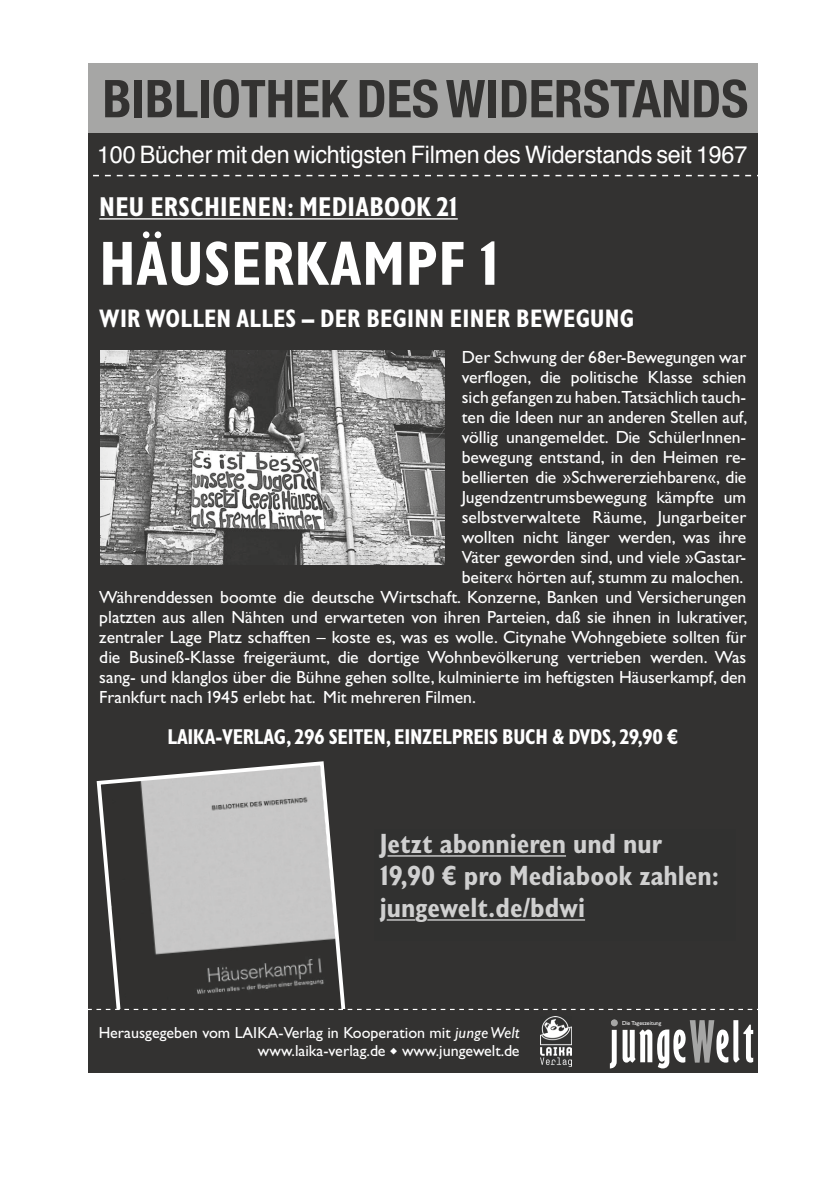
<style>
.page{position:relative;width:840px;height:1191px;background:#fff}
.page>*{position:absolute;margin:0;border:0;box-sizing:border-box;transform-origin:0 0}
.t1{font:700 62.8px "JW Gill Condensed";letter-spacing:.01em;color:#fff}
.t2{font:700 expanded 53px "Gill Sans";letter-spacing:.05em;color:#fff}
.t3{font:700 condensed 52.2px "Helvetica Neue";color:#333231}
.t4{font:700 28px/32px "JW Gill Condensed";color:#d0d0d0}
.t5{font:700 27.4px "JW Gill Condensed";letter-spacing:.01em;color:#fff}
.t6{font:700 25.4px "JW Gill Condensed";letter-spacing:.01em;color:#fff}
.t7{font:24px "Helvetica";letter-spacing:-.01em;color:#fff}
.t8{font:700 21.6px "JW Gill Condensed";letter-spacing:-.01em;color:#fff}
.t9{font:17.6px "JW Gill";color:#fff}
.t10{font:16px/18px "JW Gill";color:#fff;text-align:right}
.t11{font:5.8px "JW Gill";color:#fff}
.s1{font-style:italic}
.s2{color:#a6a6a5}
</style>
<div class="page">
<div style="left:88px;top:63px;width:669px;height:1009px;background:#333231"></div>
<svg style="left:96px;top:761px;width:250px;height:247px"></svg>
<svg style="left:93px;top:175px;width:659px;height:1px"></svg>
<div style="left:88px;top:63px;width:669px;height:70px;background:#a6a6a5"></div>
<hr style="left:99px;top:218px;width:358px;height:2px;background:#fff">
<div style="left:610px;top:1019px;width:7px;height:7px;background:#a6a6a5;border-radius:50%"></div>
<img style="left:540px;top:1016px;width:31px;height:50px">
<svg style="left:88px;top:1008px;width:665px;height:2px"></svg>
<img style="left:386px;top:855px;width:199px;height:66px">
<hr style="left:387px;top:855px;width:178px;height:1px;background:#d0d0d0">
<svg style="left:386px;top:919px;width:29px;height:1px"></svg>
<hr style="left:427px;top:919px;width:157px;height:1px;background:#d0d0d0">
<img style="left:101px;top:351px;width:343px;height:213px">
<h3 class="t3" style="left:102px;top:67px;width:647px">BIBLIOTHEK DES WIDERSTANDS</h3>
<h3 class="t7" style="left:97px;top:136px;width:651px">100 Bücher mit den wichtigsten Filmen des Widerstands seit 1967</h3>
<h3 class="t5" style="left:99px;top:191px;width:360px">NEU ERSCHIENEN: MEDIABOOK 21</h3>
<h1 class="t1" style="left:99px;top:227px;width:401px">HÄUSERKAMPF 1</h1>
<h3 class="t6" style="left:99px;top:304px;width:536px">WIR WOLLEN ALLES – DER BEGINN EINER BEWEGUNG</h3>
<p class="t9" style="left:461px;top:347px;width:286px">Der Schwung der 68er-Bewegungen war</p>
<p class="t9" style="left:461px;top:367px;width:286px">verflogen, die politische Klasse schien</p>
<p class="t9" style="left:461px;top:387px;width:286px">sich gefangen zu haben. Tatsächlich tauch-</p>
<p class="t9" style="left:461px;top:407px;width:287px">ten die Ideen nur an anderen Stellen auf,</p>
<p class="t9" style="left:461px;top:427px;width:286px">völlig unangemeldet. Die SchülerInnen-</p>
<p class="t9" style="left:461px;top:447px;width:286px">bewegung entstand, in den Heimen re-</p>
<p class="t9" style="left:461px;top:467px;width:286px">bellierten die »Schwererziehbaren«, die</p>
<p class="t9" style="left:461px;top:487px;width:286px">Jugendzentrumsbewegung kämpfte um</p>
<p class="t9" style="left:461px;top:507px;width:286px">selbstverwaltete Räume, Jungarbeiter</p>
<p class="t9" style="left:461px;top:527px;width:286px">wollten nicht länger werden, was ihre</p>
<p class="t9" style="left:461px;top:547px;width:286px">Väter geworden sind, und viele »Gastar-</p>
<p class="t9" style="left:461px;top:567px;width:283px">beiter« hörten auf, stumm zu malochen.</p>
<p class="t9" style="left:99px;top:587px;width:648px">Währenddessen boomte die deutsche Wirtschaft. Konzerne, Banken und Versicherungen</p>
<p class="t9" style="left:99px;top:607px;width:649px">platzten aus allen Nähten und erwarteten von ihren Parteien, daß sie ihnen in lukrativer,</p>
<p class="t9" style="left:99px;top:627px;width:648px">zentraler Lage Platz schafften – koste es, was es wolle. Citynahe Wohngebiete sollten für</p>
<p class="t9" style="left:99px;top:647px;width:648px">die Busineß-Klasse freigeräumt, die dortige Wohnbevölkerung vertrieben werden. Was</p>
<p class="t9" style="left:99px;top:667px;width:648px">sang- und klanglos über die Bühne gehen sollte, kulminierte im heftigsten Häuserkampf, den</p>
<p class="t9" style="left:99px;top:687px;width:378px">Frankfurt nach 1945 erlebt hat. Mit mehreren Filmen.</p>
<p class="t8" style="left:167px;top:724px;width:511px">LAIKA-VERLAG, 296 SEITEN, EINZELPREIS BUCH &amp; DVDS, 29,90 €</p>
<h3 class="t4" style="left:379px;top:827px;width:341px">Jetzt abonnieren und nur<br>19,90 € pro Mediabook zahlen: jungewelt.de/bdwi</h3>
<p class="t10" style="left:99px;top:1023px;width:422px">Herausgegeben vom LAIKA-Verlag in Kooperation mit <span class="s1">junge Welt </span>www.laika-verlag.de • www.jungewelt.de</p>
<h2 class="t2" style="left:609px;top:1009px;width:146px">junge<span class="s2">W</span>elt</h2>
<p class="t11" style="left:622px;top:1019px;width:41px">Die Tageszeitung</p>
</div>
